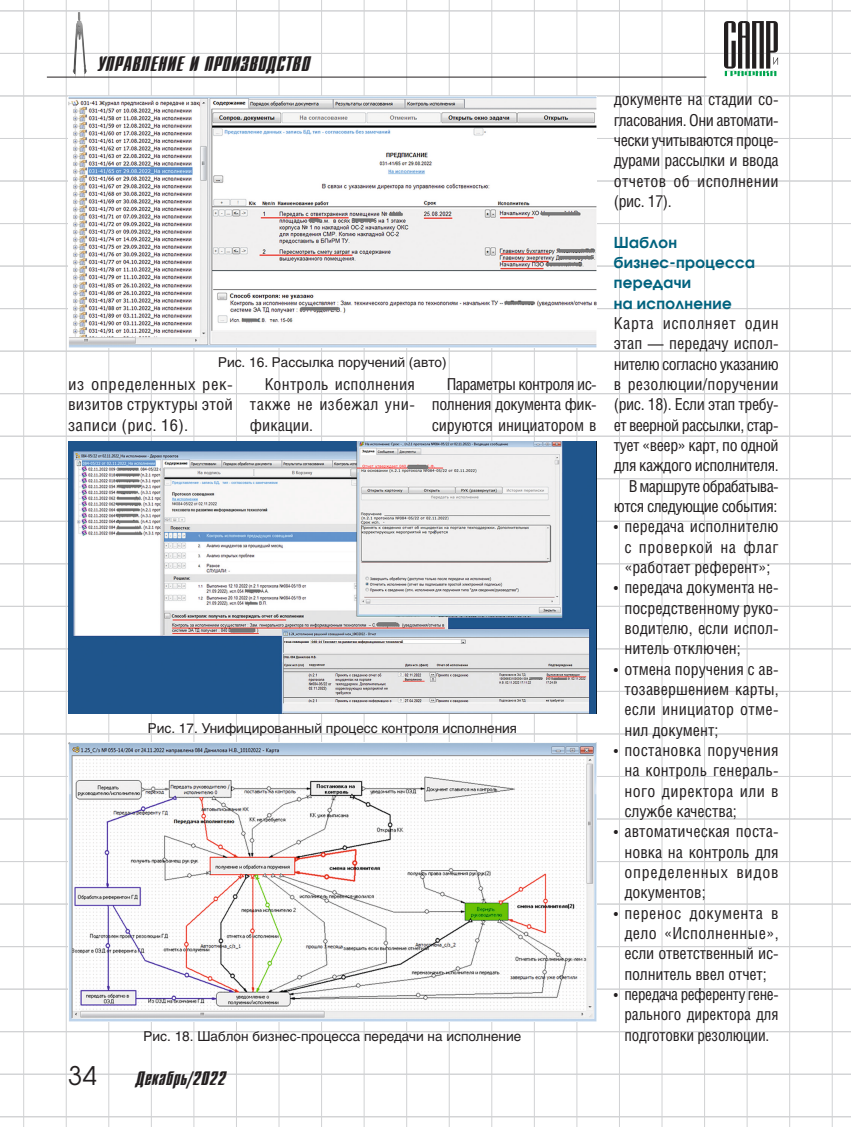
<style>
.page{position:relative;width:851px;height:1127px;background:#fff}
.page>*{position:absolute;margin:0;border:0;box-sizing:border-box;transform-origin:0 0}
.t1{font:25.5px "Avant Garde C";color:#231f20}
.t2{font:21px "Dagger C";letter-spacing:.025em;color:#231f20}
.t3{font:19.5px "Dagger C";letter-spacing:.025em;color:#231f20}
.Body_bullet{font:16.5px/20.2px "Helios Cond";color:#231f20;text-align:justify}
.Body_text{font:16.5px/20.2px "Helios Cond";letter-spacing:-.01em;color:#231f20;text-align:justify}
.Body_undent{font:16.5px/20.2px "Helios Cond";letter-spacing:-.025em;color:#231f20;text-align:justify}
.Body_bullet-2{font:16.5px/20.2px "Helios Cond";color:#231f20;text-align:right;scale:.95 1}
.Body_text-2{font:16.5px/20.2px "Helios Cond";letter-spacing:-.01em;color:#231f20;text-align:justify;scale:1.04 1}
.Body_text-3{font:16.5px/20.2px "Helios Cond";letter-spacing:-.03em;color:#231f20;text-align:right}
.Subhead_3{font:700 15px/20.2px "Avant Garde C";letter-spacing:.025em;color:#00627e}
.t4{font:13.5px "Helios";color:#231f20}
</style>
<div class="page">
<hr style="left:831px;top:0;width:1px;height:1127px;background:#d1d2d4">
<hr style="left:789px;top:0;width:1px;height:1127px;background:#d1d2d4">
<hr style="left:746px;top:0;width:1px;height:1127px;background:#d1d2d4">
<hr style="left:704px;top:0;width:1px;height:1127px;background:#d1d2d4">
<hr style="left:661px;top:0;width:1px;height:1127px;background:#d1d2d4">
<hr style="left:619px;top:0;width:1px;height:1127px;background:#d1d2d4">
<hr style="left:576px;top:0;width:1px;height:1127px;background:#d1d2d4">
<hr style="left:534px;top:0;width:1px;height:1127px;background:#d1d2d4">
<hr style="left:491px;top:0;width:1px;height:1127px;background:#d1d2d4">
<hr style="left:449px;top:0;width:1px;height:1127px;background:#d1d2d4">
<hr style="left:406px;top:0;width:1px;height:1127px;background:#d1d2d4">
<hr style="left:363px;top:0;width:1px;height:1127px;background:#d1d2d4">
<hr style="left:321px;top:0;width:1px;height:1127px;background:#d1d2d4">
<hr style="left:278px;top:0;width:1px;height:1127px;background:#d1d2d4">
<hr style="left:236px;top:0;width:1px;height:1127px;background:#d1d2d4">
<hr style="left:193px;top:0;width:1px;height:1127px;background:#d1d2d4">
<hr style="left:151px;top:0;width:1px;height:1127px;background:#d1d2d4">
<hr style="left:108px;top:0;width:1px;height:1127px;background:#d1d2d4">
<hr style="left:66px;top:0;width:1px;height:1127px;background:#d1d2d4">
<hr style="left:23px;top:0;width:1px;height:1127px;background:#d1d2d4">
<hr style="left:0;top:563px;width:850px;height:1px;background:#d1d2d4">
<hr style="left:0;top:521px;width:850px;height:1px;background:#d1d2d4">
<hr style="left:0;top:478px;width:850px;height:1px;background:#d1d2d4">
<hr style="left:0;top:436px;width:850px;height:1px;background:#d1d2d4">
<hr style="left:0;top:393px;width:850px;height:1px;background:#d1d2d4">
<hr style="left:0;top:351px;width:850px;height:1px;background:#d1d2d4">
<hr style="left:0;top:308px;width:850px;height:1px;background:#d1d2d4">
<hr style="left:0;top:266px;width:850px;height:1px;background:#d1d2d4">
<hr style="left:0;top:223px;width:850px;height:1px;background:#d1d2d4">
<hr style="left:0;top:181px;width:850px;height:1px;background:#d1d2d4">
<hr style="left:0;top:138px;width:850px;height:1px;background:#d1d2d4">
<hr style="left:0;top:96px;width:850px;height:1px;background:#d1d2d4">
<hr style="left:0;top:53px;width:850px;height:1px;background:#d1d2d4">
<hr style="left:0;top:11px;width:850px;height:1px;background:#d1d2d4">
<hr style="left:0;top:606px;width:850px;height:1px;background:#d1d2d4">
<hr style="left:0;top:648px;width:850px;height:1px;background:#d1d2d4">
<hr style="left:0;top:691px;width:850px;height:1px;background:#d1d2d4">
<hr style="left:0;top:733px;width:850px;height:1px;background:#d1d2d4">
<hr style="left:0;top:776px;width:850px;height:1px;background:#d1d2d4">
<hr style="left:0;top:818px;width:850px;height:1px;background:#d1d2d4">
<hr style="left:0;top:861px;width:850px;height:1px;background:#d1d2d4">
<hr style="left:0;top:904px;width:850px;height:1px;background:#d1d2d4">
<hr style="left:0;top:946px;width:850px;height:1px;background:#d1d2d4">
<hr style="left:0;top:989px;width:850px;height:1px;background:#d1d2d4">
<hr style="left:0;top:1031px;width:850px;height:1px;background:#d1d2d4">
<hr style="left:0;top:1074px;width:850px;height:1px;background:#d1d2d4">
<hr style="left:0;top:1116px;width:850px;height:1px;background:#d1d2d4">
<img style="left:73px;top:12px;width:14px;height:65px">
<svg style="left:724px;top:21px;width:54px;height:55px"></svg>
<hr style="left:47px;top:77px;width:659px;height:1px;background:#231f20">
<img style="left:68px;top:742px;width:528px;height:279px">
<img style="left:68px;top:441px;width:528px;height:272px">
<img style="left:68px;top:97px;width:528px;height:250px">
<p class="t2" style="left:98px;top:53px;width:213px">УПРАВЛЕНИЕ И ПРОИЗВОДСТВО</p>
<p class="t4" style="left:218px;top:354px;width:230px">Рис. 16. Рассылка поручений (авто)</p>
<p class="Body_text-2" style="left:68px;top:374px;width:160px">из определенных рек&shy;визитов структуры этой записи (рис. 16).</p>
<p class="Body_text" style="left:250px;top:374px;width:166px;text-indent:15px">Контроль исполнения также не избежал уни&shy;фикации.</p>
<p class="Body_text" style="left:432px;top:374px;width:166px;text-indent:15px">Параметры контроля ис&shy;полнения документа фик&shy;сируются инициатором в</p>
<p class="t4" style="left:148px;top:721px;width:370px">Рис. 17. Унифицированный процесс контроля исполнения</p>
<p class="Body_text" style="left:613px;top:89px;width:166px">документе на стадии со&shy;гласования. Они автомати&shy;чески учитываются проце&shy;дурами рассылки и ввода отчетов об исполнении (рис. 17).</p>
<p class="Subhead_3" style="left:613px;top:232px;width:143px">Шаблон бизнес-процесса передачи<br>на исполнение</p>
<p class="Body_undent" style="left:613px;top:313px;width:166px">Карта исполняет один этап — передачу испол&shy;нителю согласно указанию в резолюции/поручении (рис. 18). Если этап требу&shy;ет веерной рассылки, стар&shy;тует «веер» карт, по одной для каждого исполнителя.</p>
<p class="Body_text-3" style="left:613px;top:475px;width:166px">В маршруте обрабатыва&shy;ются следующие события:</p>
<p class="Body_bullet" style="left:624px;top:516px;width:156px;text-indent:-11px">• передача исполнителю с проверкой на флаг «работает референт»;</p>
<p class="Body_bullet" style="left:624px;top:577px;width:156px;text-indent:-11px">• передача документа не&shy;посредственному руко&shy;водителю, если испол&shy;нитель отключен;</p>
<p class="Body_bullet" style="left:624px;top:658px;width:156px;text-indent:-11px">• отмена поручения с ав&shy;тозавершением карты, если инициатор отме&shy;нил документ;</p>
<p class="Body_bullet" style="left:624px;top:740px;width:156px;text-indent:-11px">• постановка поручения на контроль генераль&shy;ного директора или в службе качества;</p>
<p class="Body_bullet" style="left:624px;top:821px;width:156px;text-indent:-11px">• автоматическая поста&shy;новка на контроль для определенных видов документов;</p>
<p class="Body_bullet" style="left:624px;top:902px;width:156px;text-indent:-11px">• перенос документа в дело «Исполненные», если ответственный ис&shy;полнитель ввел отчет;</p>
<p class="Body_bullet-2" style="left:613px;top:983px;width:175px">• передача референту гене&shy;рального директора для</p>
<p class="t4" style="left:143px;top:1028px;width:379px">Рис. 18. Шаблон бизнес-процесса передачи на исполнение</p>
<p class="Body_bullet-2" style="left:624px;top:1024px;width:154px">подготовки резолюции.</p>
<h1 class="t1" style="left:68px;top:1060px;width:30px">34</h1>
<p class="t3" style="left:136px;top:1068px;width:91px">Декабрь/2022</p>
</div>
